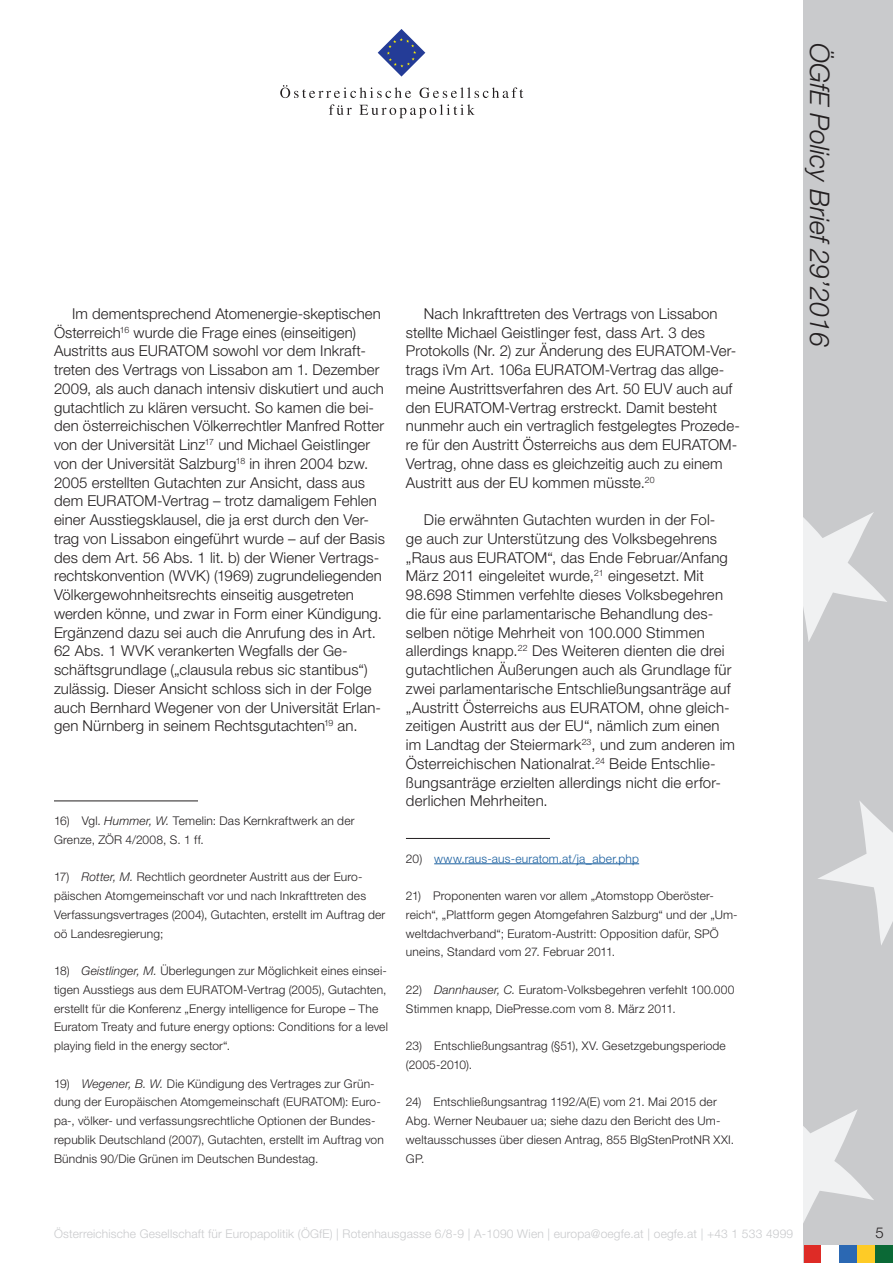
<style>
.page{position:relative;width:893px;height:1263px;background:#fff}
.page>*{position:absolute;margin:0;border:0;box-sizing:border-box;transform-origin:0 0}
.t1{font:italic 300 27px "Helvetica Neue LT Std";color:#231f20}
.Standard_Paragraph{font:300 15px/18.8px "Helvetica Neue LT Std";letter-spacing:.01em;color:#231f20}
.Footnotes{font:300 12px/18.8px "Helvetica Neue LT Std";letter-spacing:.015em;color:#231f20}
.t2{font:300 12px "Helvetica Neue LT Std";letter-spacing:.015em;color:#c9cacc}
.Footnotes-2{font:300 12px "Helvetica Neue LT Std";letter-spacing:.015em;color:#175d9e}
.s1{font-style:italic}
.s2{color:#231f20}
</style>
<div class="page">
<div style="left:804px;top:0;width:89px;height:1263px;background:#c9cacc"></div>
<svg style="left:804px;top:512px;width:83px;height:130px"></svg>
<svg style="left:818px;top:801px;width:75px;height:144px"></svg>
<svg style="left:804px;top:1110px;width:70px;height:111px"></svg>
<svg style="left:378px;top:29px;width:47px;height:48px"></svg>
<svg style="left:280px;top:85px;width:131px;height:13px"></svg>
<svg style="left:420px;top:87px;width:103px;height:11px"></svg>
<svg style="left:329px;top:104px;width:23px;height:11px"></svg>
<svg style="left:359px;top:104px;width:116px;height:14px"></svg>
<div style="left:857px;top:1245px;width:18px;height:18px;background:#fecb26"></div>
<div style="left:839px;top:1245px;width:18px;height:18px;background:#2b68b3"></div>
<div style="left:804px;top:1245px;width:17px;height:18px;background:#de2b26"></div>
<div style="left:875px;top:1245px;width:18px;height:18px;background:#0b6936"></div>
<div style="left:821px;top:1245px;width:18px;height:18px;background:#fff"></div>
<hr style="left:54px;top:800px;width:144px;height:1px;background:#231f20">
<hr style="left:406px;top:838px;width:144px;height:1px;background:#231f20">
<hr style="left:434px;top:863px;width:205px;height:1px;background:#175d9e">
<p class="Standard_Paragraph" style="left:54px;top:304px;width:332px;text-indent:18px">Im dementsprechend Atomenergie-skeptischen Österreich<sup>16</sup> wurde die Frage eines (einseitigen)<br>Austritts aus EURATOM sowohl vor dem Inkraft&shy;treten des Vertrags von Lissabon am 1. Dezember 2009, als auch danach intensiv diskutiert und auch gutachtlich zu klären versucht. So kamen die bei&shy;den österreichischen Völkerrechtler Manfred Rotter von der Universität Linz<sup>17</sup> und Michael Geistlinger von der Universität Salzburg<sup>18</sup> in ihren 2004 bzw.<br>2005 erstellten Gutachten zur Ansicht, dass aus dem EURATOM-Vertrag – trotz damaligem Fehlen einer Ausstiegsklausel, die ja erst durch den Ver&shy;trag von Lissabon eingeführt wurde – auf der Basis des dem Art. 56 Abs. 1 lit. b) der Wiener Vertrags&shy;rechtskonvention (WVK) (1969) zugrundeliegenden Völkergewohnheitsrechts einseitig ausgetreten werden könne, und zwar in Form einer Kündigung.<br>Ergänzend dazu sei auch die Anrufung des in Art.<br>62 Abs. 1 WVK verankerten Wegfalls der Ge&shy;schäftsgrundlage („clausula rebus sic stantibus“) zulässig. Dieser Ansicht schloss sich in der Folge auch Bernhard Wegener von der Universität Erlan&shy;gen Nürnberg in seinem Rechtsgutachten<sup>19</sup> an.</p>
<p class="Footnotes" style="left:54px;top:811px;width:302px">16) Vgl. <span class="s1">Hummer, W.</span> Temelin: Das Kernkraftwerk an der<br>Grenze, ZÖR 4/2008, S. 1 ff.</p>
<p class="Footnotes" style="left:54px;top:867px;width:333px">17) <span class="s1">Rotter, M.</span> Rechtlich geordneter Austritt aus der Euro&shy;päischen Atomgemeinschaft vor und nach Inkrafttreten des Verfassungsvertrages (2004), Gutachten, erstellt im Auftrag der oö Landesregierung;</p>
<p class="Footnotes" style="left:54px;top:961px;width:335px">18) <span class="s1">Geistlinger, M.</span> Überlegungen zur Möglichkeit eines einsei&shy;tigen Ausstiegs aus dem EURATOM-Vertrag (2005), Gutachten, erstellt für die Konferenz „Energy intelligence for Europe – The Euratom Treaty and future energy options: Conditions for a level playing field in the energy sector“.</p>
<p class="Footnotes" style="left:54px;top:1074px;width:331px">19) <span class="s1">Wegener, B. W.</span> Die Kündigung des Vertrages zur Grün&shy;dung der Europäischen Atomgemeinschaft (EURATOM): Euro&shy;pa-, völker- und verfassungsrechtliche Optionen der Bundes&shy;republik Deutschland (2007), Gutachten, erstellt im Auftrag von Bündnis 90/Die Grünen im Deutschen Bundestag.</p>
<p class="Standard_Paragraph" style="left:406px;top:304px;width:335px;text-indent:18px">Nach Inkrafttreten des Vertrags von Lissabon stellte Michael Geistlinger fest, dass Art. 3 des Protokolls (Nr. 2) zur Änderung des EURATOM-Ver&shy;trags iVm Art. 106a EURATOM-Vertrag das allge&shy;meine Austrittsverfahren des Art. 50 EUV auch auf den EURATOM-Vertrag erstreckt. Damit besteht nunmehr auch ein vertraglich festgelegtes Prozede&shy;re für den Austritt Österreichs aus dem EURATOM-Vertrag, ohne dass es gleichzeitig auch zu einem Austritt aus der EU kommen müsste.<sup>20</sup></p>
<p class="Standard_Paragraph" style="left:406px;top:510px;width:331px;text-indent:18px">Die erwähnten Gutachten wurden in der Fol&shy;ge auch zur Unterstützung des Volksbegehrens „Raus aus EURATOM“, das Ende Februar/Anfang März 2011 eingeleitet wurde,<sup>21</sup> eingesetzt. Mit 98.698 Stimmen verfehlte dieses Volksbegehren die für eine parlamentarische Behandlung des&shy;selben nötige Mehrheit von 100.000 Stimmen allerdings knapp.<sup>22</sup> Des Weiteren dienten die drei gutachtlichen Äußerungen auch als Grundlage für zwei parlamentarische Entschließungsanträge auf „Austritt Österreichs aus EURATOM, ohne gleich&shy;zeitigen Austritt aus der EU“, nämlich zum einen im Landtag der Steiermark<sup>23</sup>, und zum anderen im Österreichischen Nationalrat.<sup>24</sup> Beide Entschlie&shy;ßungsanträge erzielten allerdings nicht die erfor&shy;derlichen Mehrheiten.</p>
<p class="Footnotes-2" style="left:406px;top:851px;width:235px"><span class="s2">20)</span> www.raus-aus-euratom.at/ja_aber.php</p>
<p class="Footnotes" style="left:406px;top:886px;width:333px">21) Proponenten waren vor allem „Atomstopp Oberöster&shy;reich“, „Plattform gegen Atomgefahren Salzburg“ und der „Um&shy;weltdachverband“; Euratom-Austritt: Opposition dafür, SPÖ uneins, Standard vom 27. Februar 2011.</p>
<p class="Footnotes" style="left:406px;top:980px;width:330px">22) <span class="s1">Dannhauser, C.</span> Euratom-Volksbegehren verfehlt 100.000<br>Stimmen knapp, DiePresse.com vom 8. März 2011.</p>
<p class="Footnotes" style="left:406px;top:1036px;width:321px">23) Entschließungsantrag (§51), XV. Gesetzgebungsperiode (2005-2010).</p>
<p class="Footnotes" style="left:406px;top:1092px;width:330px">24) Entschließungsantrag 1192/A(E) vom 21. Mai 2015 der Abg. Werner Neubauer ua; siehe dazu den Bericht des Um&shy;weltausschusses über diesen Antrag, 855 BlgStenProtNR XXI.<br>GP.</p>
<h1 class="t1" style="left:836px;top:43px;width:305px;rotate:90deg">ÖGfE Policy Brief 29’2016</h1>
<p class="t2" style="left:54px;top:1226px;width:741px">Österreichische Gesellschaft für Europapolitik (ÖGfE) | Rotenhausgasse 6/8-9 | A-1090 Wien | europa@oegfe.at | oegfe.at | +43 1 533 4999</p>
<p class="Standard_Paragraph" style="left:875px;top:1222px;width:10px">5</p>
</div>
